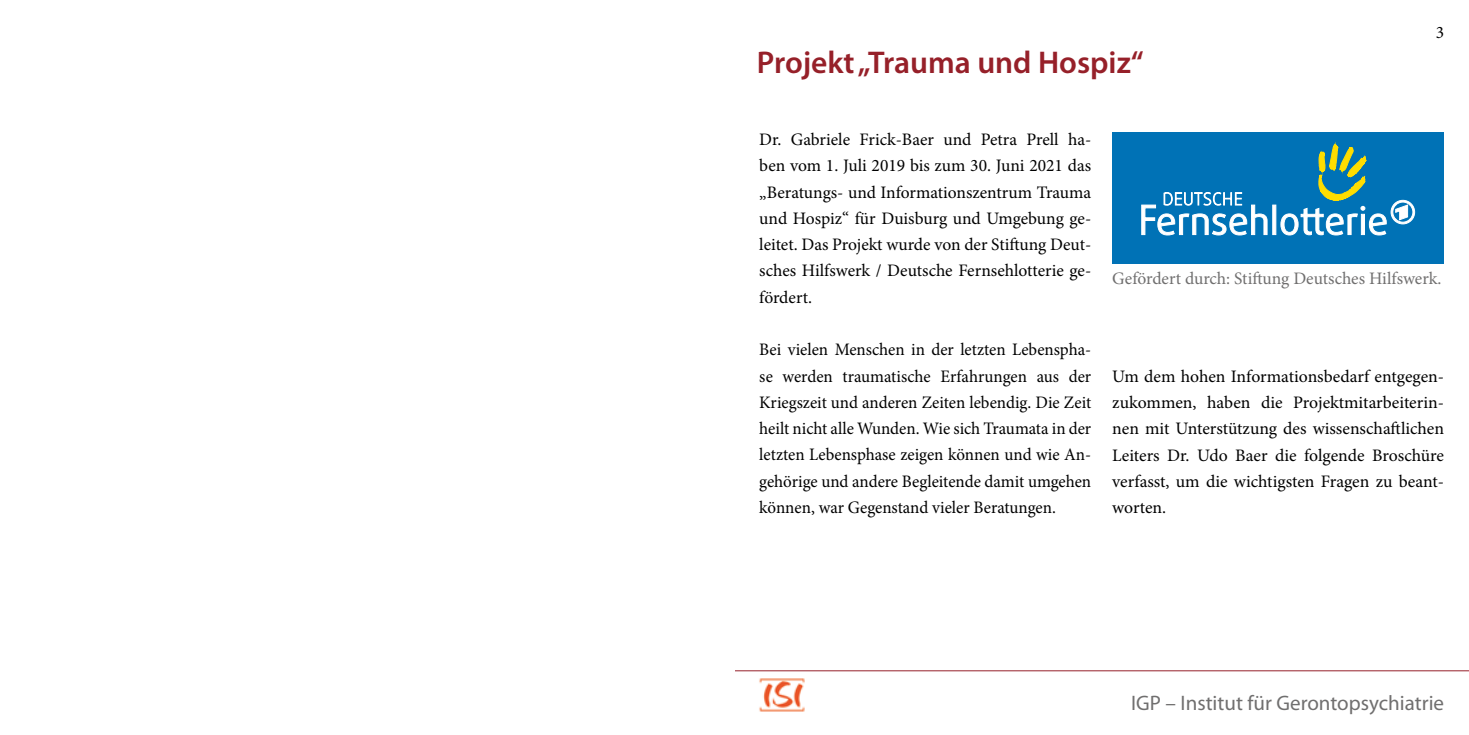
<style>
.page{position:relative;width:1469px;height:735px;background:#fff}
.page>*{position:absolute;margin:0;border:0;box-sizing:border-box;transform-origin:0 0}
.t1{font:600 31.5px "Myriad Pro";color:#962029}
.t2{font:21px "Myriad Pro";color:#706f6f}
.t3{font:17.5px/26.2px "Minion Pro";color:#000;text-align:justify}
.t4{font:17.5px "Minion Pro";color:#706f6f}
</style>
<div class="page">
<hr style="left:0;top:670px;width:1468px;height:1px;background:#962029">
<img style="left:759px;top:678px;width:46px;height:34px">
<div style="left:1112px;top:132px;width:332px;height:132px;background:#0072b6"></div>
<svg style="left:1141px;top:144px;width:273px;height:91px"></svg>
<div style="left:0;top:440px;width:734px;height:294px;background:#fff"></div>
<h1 class="t1" style="left:756px;top:43px;width:388px">Projekt „Trauma und Hospiz“</h1>
<p class="t3" style="left:1435px;top:19px;width:10px">3</p>
<p class="t3" style="left:759px;top:126px;width:333px">Dr. Gabriele Frick-Baer und Petra Prell ha&shy;ben vom 1. Juli 2019 bis zum 30. Juni 2021 das „Beratungs- und Informationszentrum Trauma und Hospiz“ für Duisburg und Umgebung ge&shy;leitet. Das Projekt wurde von der Stiftung Deut&shy;sches Hilfswerk / Deutsche Fernsehlotterie ge&shy;fördert.</p>
<p class="t3" style="left:759px;top:336px;width:333px">Bei vielen Menschen in der letzten Lebenspha&shy;se werden traumatische Erfahrungen aus der Kriegszeit und anderen Zeiten lebendig. Die Zeit heilt nicht alle Wunden. Wie sich Traumata in der letzten Lebensphase zeigen können und wie An&shy;gehörige und andere Begleitende damit umgehen können, war Gegenstand vieler Beratungen.</p>
<p class="t4" style="left:1112px;top:267px;width:331px">Gefördert durch: Stiftung Deutsches Hilfswerk.</p>
<p class="t3" style="left:1112px;top:363px;width:333px">Um dem hohen Informationsbedarf entgegen&shy;zukommen, haben die Projektmitarbeiterin&shy;nen mit Unterstützung des wissenschaftlichen Leiters Dr. Udo Baer die folgende Broschüre verfasst, um die wichtigsten Fragen zu beant&shy;worten.</p>
<p class="t2" style="left:1131px;top:689px;width:314px">IGP – Institut für Gerontopsychiatrie</p>
</div>
